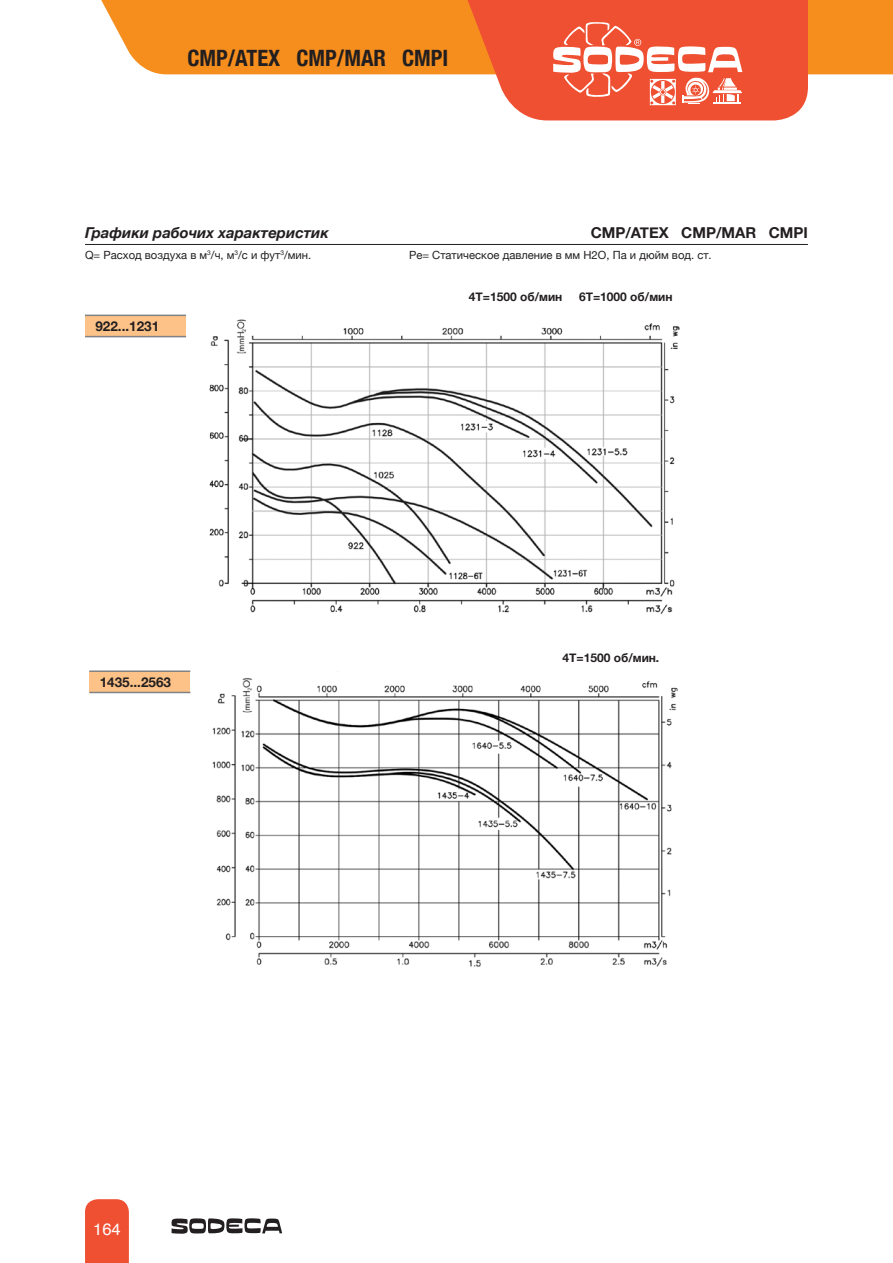
<style>
.page{position:relative;width:893px;height:1263px;background:#fff}
.page>*{position:absolute;margin:0;border:0;box-sizing:border-box;transform-origin:0 0}
.t1{font:700 condensed 22.5px "Helvetica Neue";color:#231f20}
.t2{font:16.5px "Helvetica";color:#fff}
.SUBTITOL{font:italic 700 15px "Helvetica Neue";color:#231f20}
.TAULA_TITOL{font:700 15px "Helvetica Neue";color:#231f20}
.TAULA_TITOL-2{font:700 13.5px "Helvetica Neue";color:#231f20}
.TAULA_TITOL-3{font:700 12px "Helvetica Neue";color:#231f20}
.TEXT_SUBTITOL8PT{font:11.25px "Helvetica Neue";color:#231f20}
</style>
<div class="page">
<div style="left:85px;top:1199px;width:44px;height:64px;background:#ef5032"></div>
<svg style="left:172px;top:1218px;width:110px;height:16px"></svg>
<div style="left:101px;top:0;width:792px;height:74px;background:#f68e1e"></div>
<svg style="left:456px;top:0;width:352px;height:120px;background:#f27053"></svg>
<hr style="left:85px;top:244px;width:723px;height:1px;background:#231f20">
<img style="left:209px;top:319px;width:471px;height:296px">
<div style="left:85px;top:315px;width:101px;height:22px;background:#fcc287"></div>
<hr style="left:85px;top:315px;width:101px;height:1px;background:#808285">
<hr style="left:85px;top:336px;width:101px;height:1px;background:#808285">
<img style="left:212px;top:678px;width:466px;height:289px">
<div style="left:89px;top:671px;width:101px;height:21px;background:#fcc287"></div>
<hr style="left:89px;top:670px;width:101px;height:2px;background:#808285">
<hr style="left:89px;top:692px;width:101px;height:1px;background:#808285">
<p class="t1" style="left:187px;top:40px;width:263px">CMP/ATEX CMP/MAR CMPI</p>
<p class="SUBTITOL" style="left:85px;top:221px;width:245px">Графики рабочих характеристик</p>
<p class="TEXT_SUBTITOL8PT" style="left:85px;top:247px;width:228px">Q= Расход воздуха в м<sup>3</sup>/ч, м<sup>3</sup>/с и фут<sup>3</sup>/мин.</p>
<p class="TEXT_SUBTITOL8PT" style="left:409px;top:247px;width:304px">Pe= Статическое давление в мм H2O, Па и дюйм вод. ст.</p>
<p class="TAULA_TITOL" style="left:591px;top:221px;width:219px">CMP/ATEX CMP/MAR CMPI</p>
<p class="TAULA_TITOL-2" style="left:95px;top:316px;width:65px">922...1231</p>
<p class="TAULA_TITOL-2" style="left:100px;top:671px;width:73px">1435...2563</p>
<h2 class="t2" style="left:93px;top:1216px;width:29px">164</h2>
<p class="TAULA_TITOL-3" style="left:469px;top:287px;width:95px">4T=1500 об/мин</p>
<p class="TAULA_TITOL-3" style="left:579px;top:287px;width:95px">6T=1000 об/мин</p>
<p class="TAULA_TITOL-3" style="left:562px;top:649px;width:98px">4T=1500 об/мин.</p>
</div>
